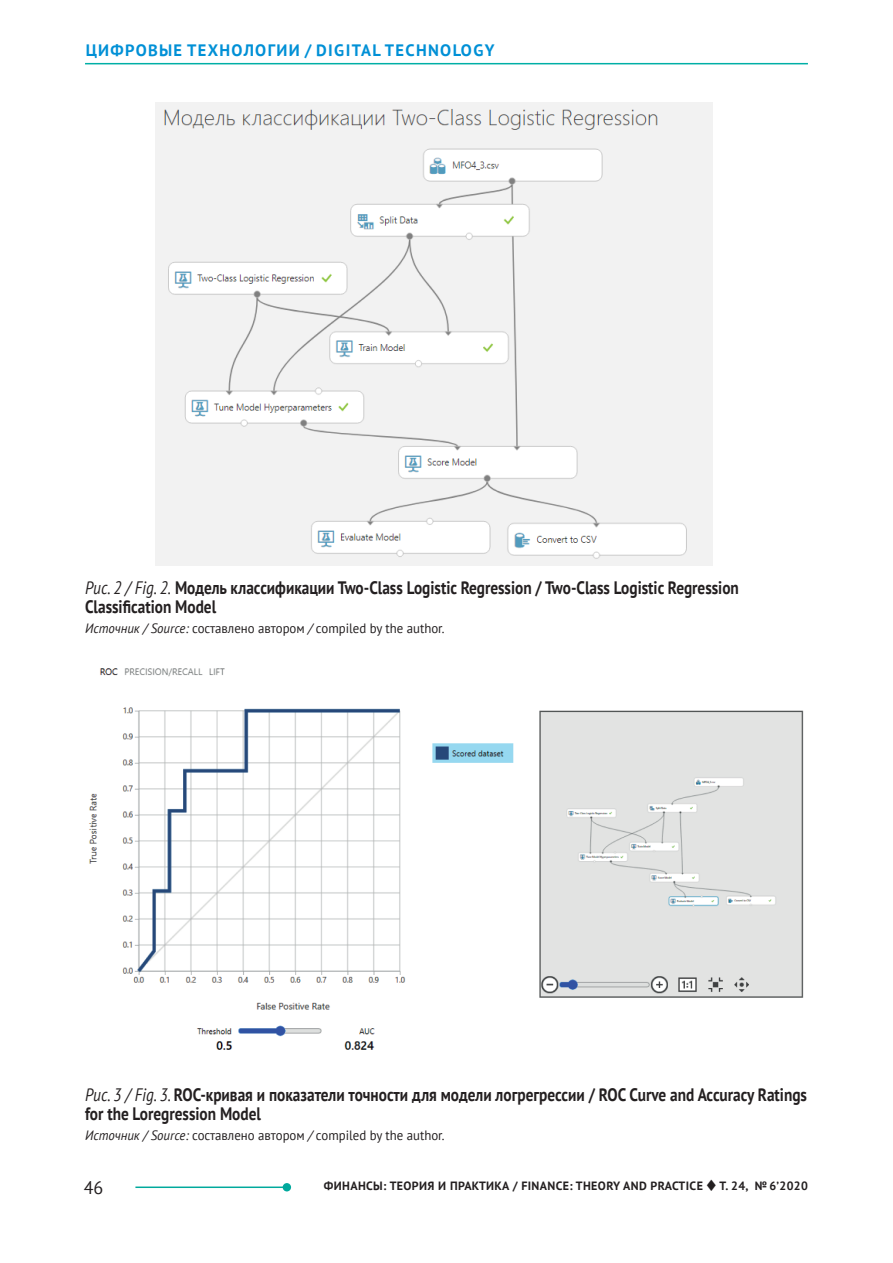
<style>
.page{position:relative;width:893px;height:1263px;background:#fff}
.page>*{position:absolute;margin:0;border:0;box-sizing:border-box;transform-origin:0 0}
.t1{font:700 18px/19.5px "PT Sans";color:#231f20;scale:.85 1}
.t2{font:18px "PT Sans";color:#231f20}
.t3{font:700 16.5px "PT Sans";letter-spacing:.08em;color:#0090d6}
.t4{font:13.5px "PT Sans";color:#231f20;scale:.95 1}
.t5{font:700 12px "PT Sans";letter-spacing:.03em;color:#231f20}
.s1{font-weight:400;font-style:italic}
.s2{font-style:italic}
</style>
<div class="page">
<hr style="left:85px;top:63px;width:723px;height:1px;background:#00afa6">
<hr style="left:135px;top:1186px;width:153px;height:2px;background:#00a99d">
<div style="left:283px;top:1183px;width:8px;height:8px;background:#00a99d;border-radius:50%"></div>
<img style="left:155px;top:102px;width:558px;height:463px">
<img style="left:89px;top:668px;width:715px;height:382px">
<p class="t3" style="left:86px;top:40px;width:410px">ЦИФРОВЫЕ ТЕХНОЛОГИИ / DIGITAL TECHNOLOGY</p>
<p class="t1" style="left:85px;top:577px;width:771px"><span class="s1">Рис. 2 / Fig. 2.</span> Модель классификации Two-Class Logistic Regression / Two-Class Logistic Regression<br>Classification Model</p>
<p class="t4" style="left:85px;top:619px;width:380px"><span class="s2">Источник / Source:</span> составлено автором <span class="s2">/</span> compiled by the author.</p>
<p class="t1" style="left:85px;top:1084px;width:851px"><span class="s1">Рис. 3 / Fig. 3.</span> ROC-кривая и показатели точности для модели логрегрессии / ROC Curve and Accuracy Ratings for the Loregression Model</p>
<p class="t4" style="left:85px;top:1126px;width:380px"><span class="s2">Источник / Source:</span> составлено автором <span class="s2">/</span> compiled by the author.</p>
<p class="t2" style="left:84px;top:1176px;width:21px">46</p>
<p class="t5" style="left:324px;top:1178px;width:485px">ФИНАНСЫ: ТЕОРИЯ И ПРАКТИКА / FINANCE: THEORY AND PRACTICE ◆ Т. 24, № 6’2020</p>
</div>
